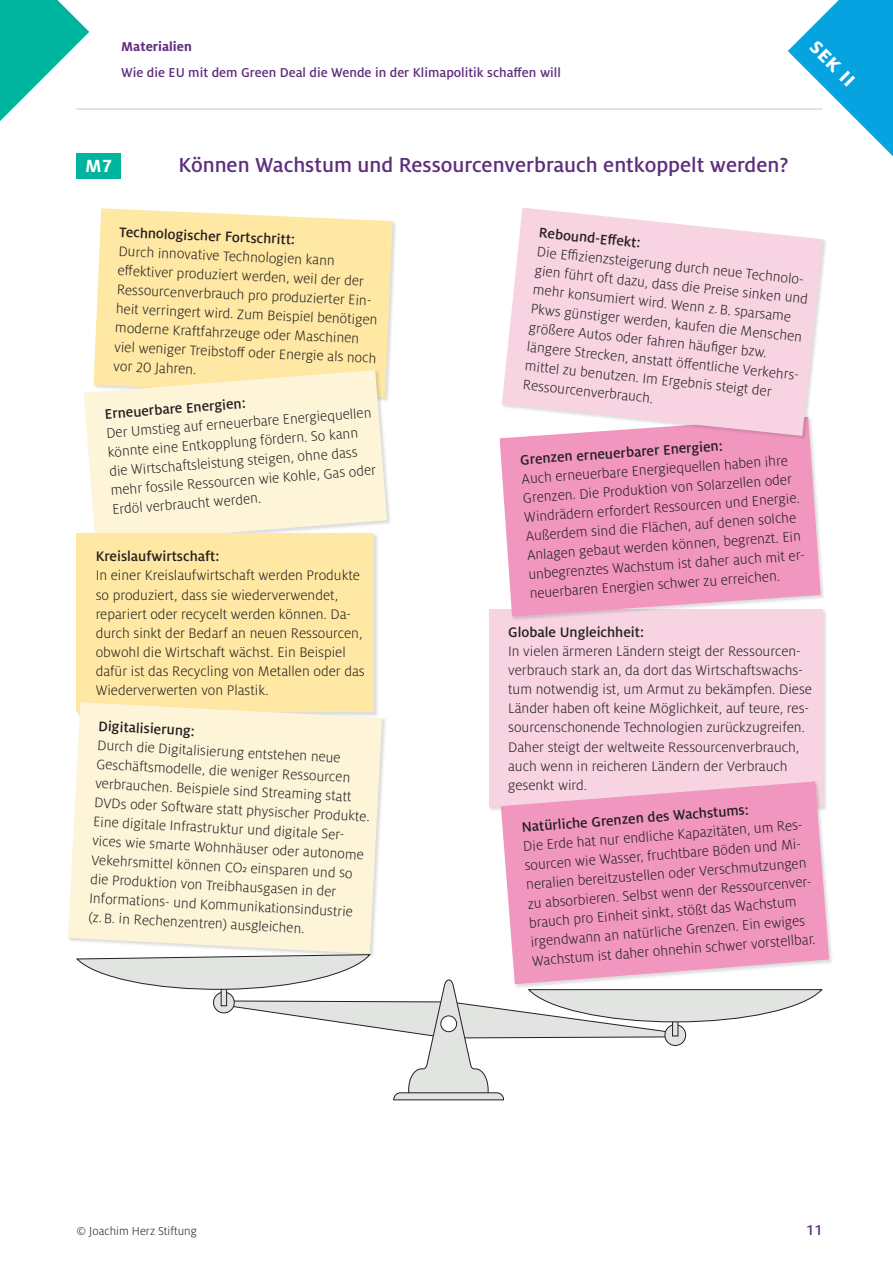
<style>
.page{position:relative;width:893px;height:1263px;background:#fff}
.page>*{position:absolute;margin:0;border:0;box-sizing:border-box;transform-origin:0 0}
.t1{font:700 24px "Milo OT";color:#fff}
.Sek_II_Ü2{font:500 22.5px "Milo OT";color:#5e2e7e}
.Sek_II_Bezeichnung_Material{font:700 19.5px "Milo OT";color:#fff}
.t2{font:500 15.75px "Milo OT";color:#5e2e7e}
.Sek_II_Grundschrift{font:300 15.3px/19.2px "Milo OT";color:#231f20}
.Sek_II_Grundschrift-2{font:500 15.3px "Milo OT";color:#231f20}
.t3{font:500 14.25px "Milo OT";color:#5e2e7e}
.t4{font:700 14.25px "Milo OT";color:#5e2e7e}
.t5{font:300 12.75px "Milo OT";color:#231f20}
</style>
<div class="page">
<svg style="left:0;top:0;width:89px;height:121px"></svg>
<svg style="left:788px;top:0;width:105px;height:156px"></svg>
<hr style="left:77px;top:108px;width:746px;height:2px;background:#d1d2d4">
<div style="left:77px;top:153px;width:44px;height:26px;background:#00b59d"></div>
<div style="left:94px;top:208px;width:299px;height:161px;background:#ffe8a3"></div>
<div style="left:83px;top:369px;width:308px;height:179px;background:#231f20;opacity:.15"></div>
<svg style="left:84px;top:370px;width:303px;height:173px;background:#fdf4d6"></svg>
<div style="left:76px;top:533px;width:303px;height:184px;background:#e9e9e9"></div>
<div style="left:77px;top:534px;width:297px;height:178px;background:#ffe8a3"></div>
<svg style="left:68px;top:702px;width:314px;height:251px;background:#fdf4d8"></svg>
<div style="left:489px;top:609px;width:334px;height:198px;background:#f8d4e3"></div>
<svg style="left:501px;top:781px;width:328px;height:183px;background:#f09dc3"></svg>
<div style="left:499px;top:416px;width:326px;height:205px;background:#231f20;opacity:.15"></div>
<svg style="left:500px;top:417px;width:321px;height:199px;background:#f09dc3"></svg>
<div style="left:501px;top:207px;width:326px;height:233px;background:#231f20;opacity:.15"></div>
<svg style="left:502px;top:208px;width:321px;height:228px;background:#f8d9e6"></svg>
<svg style="left:76px;top:953px;width:747px;height:147px"></svg>
<p class="t4" style="left:121px;top:38px;width:72px">Materialien</p>
<p class="t3" style="left:121px;top:64px;width:441px">Wie die EU mit dem Green Deal die Wende in der Klimapolitik schaffen will</p>
<h1 class="t1" style="left:823px;top:33px;width:57px;rotate:45deg">sek II</h1>
<p class="Sek_II_Bezeichnung_Material" style="left:85px;top:155px;width:29px">M7</p>
<p class="Sek_II_Ü2" style="left:179px;top:153px;width:611px">Können Wachstum und Ressourcenverbrauch entkoppelt werden?</p>
<p class="Sek_II_Grundschrift-2" style="left:120px;top:224px;width:177px;rotate:2deg">Technologischer Fortschritt:</p>
<p class="Sek_II_Grundschrift" style="left:118px;top:243px;width:264px;rotate:2deg">Durch innovative Technologien kann<br>eff ektiver produziert werden, weil der der Ressourcenverbrauch pro produzierter Ein&shy;heit verringert wird. Zum Beispiel benötigen moderne Kraftfahrzeuge oder Maschinen viel weniger Treibstoff oder Energie als noch vor 20 Jahren.</p>
<p class="Sek_II_Grundschrift-2" style="left:104px;top:406px;width:143px;rotate:-5deg">Erneuerbare Energien:</p>
<p class="Sek_II_Grundschrift" style="left:105px;top:425px;width:268px;rotate:-5deg">Der Umstieg auf erneuerbare Energiequellen könnte eine Entkopplung fördern. So kann die Wirtschaftsleistung steigen, ohne dass mehr fossile Ressourcen wie Kohle, Gas oder Erdöl verbraucht werden.</p>
<p class="Sek_II_Grundschrift-2" style="left:96px;top:548px;width:125px">Kreislaufwirtschaft:</p>
<p class="Sek_II_Grundschrift" style="left:96px;top:566px;width:271px">In einer Kreislaufwirtschaft werden Produkte so produziert, dass sie wiederverwendet, repariert oder recycelt werden können. Da&shy;durch sinkt der Bedarf an neuen Ressourcen, obwohl die Wirtschaft wächst. Ein Beispiel dafür ist das Recycling von Metallen oder das Wiederverwerten von Plastik.</p>
<p class="Sek_II_Grundschrift-2" style="left:99px;top:717px;width:98px;rotate:3deg">Digitalisierung:</p>
<p class="Sek_II_Grundschrift" style="left:98px;top:736px;width:277px;rotate:3deg">Durch die Digitalisierung entstehen neue Geschäftsmodelle, die weniger Ressourcen verbrauchen. Beispiele sind Streaming statt DVDs oder Software statt physischer Produkte.<br>Eine digitale Infrastruktur und digitale Ser&shy;vices wie smarte Wohnhäuser oder autonome Vekehrsmittel können CO2einsparen und so die Produktion von Treibhausgasen in der Informations- und Kommunikationsindustrie (z.B. in Rechenzentren) ausgleichen.</p>
<p class="Sek_II_Grundschrift-2" style="left:540px;top:224px;width:104px;rotate:6deg">Rebound-Eff ekt:</p>
<p class="Sek_II_Grundschrift" style="left:538px;top:242px;width:278px;rotate:6deg">Die Effi zienzsteigerung durch neue Technolo&shy;gien führt oft dazu, dass die Preise sinken und mehr konsumiert wird. Wenn z.B. sparsame Pkws günstiger werden, kaufen die Menschen größere Autos oder fahren häufi ger bzw. längere Strecken, anstatt öff entliche Verkehrs&shy;mittel zu benutzen. Im Ergebnis steigt der Ressourcenverbrauch.</p>
<p class="Sek_II_Grundschrift-2" style="left:520px;top:451px;width:204px;rotate:-4deg">Grenzen erneuerbarer Energien:</p>
<p class="Sek_II_Grundschrift" style="left:521px;top:469px;width:281px;rotate:-4deg">Auch erneuerbare Energiequellen haben ihre Grenzen. Die Produktion von Solarzellen oder Windrädern erfordert Ressourcen und Energie.<br>Außerdem sind die Flächen, auf denen solche Anlagen gebaut werden können, begrenzt. Ein unbegrenztes Wachstum ist daher auch mit er&shy;neuerbaren Energien schwer zu erreichen.</p>
<p class="Sek_II_Grundschrift-2" style="left:508px;top:623px;width:137px">Globale Ungleichheit:</p>
<p class="Sek_II_Grundschrift" style="left:508px;top:642px;width:305px">In vielen ärmeren Ländern steigt der Ressourcen&shy;verbrauch stark an, da dort das Wirtschaftswachs&shy;tum notwendig ist, um Armut zu bekämpfen. Diese Länder haben oft keine Möglichkeit, auf teure, res&shy;sourcenschonende Technologien zurückzugreifen.<br>Daher steigt der weltweite Ressourcenverbrauch, auch wenn in reicheren Ländern der Verbrauch gesenkt wird.</p>
<p class="Sek_II_Grundschrift-2" style="left:521px;top:820px;width:229px;rotate:-5deg">Natürliche Grenzen des Wachstums:</p>
<p class="Sek_II_Grundschrift" style="left:521px;top:838px;width:290px;rotate:-5deg">Die Erde hat nur endliche Kapazitäten, um Res&shy;sourcen wie Wasser, fruchtbare Böden und Mi&shy;neralien bereitzustellen oder Verschmutzungen zu absorbieren. Selbst wenn der Ressourcenver&shy;brauch pro Einheit sinkt, stößt das Wachstum irgendwann an natürliche Grenzen. Ein ewiges Wachstum ist daher ohnehin schwer vorstellbar.</p>
<p class="t5" style="left:77px;top:1224px;width:122px">© Joachim Herz Stiftung</p>
<p class="t2" style="left:806px;top:1222px;width:18px">11</p>
</div>
